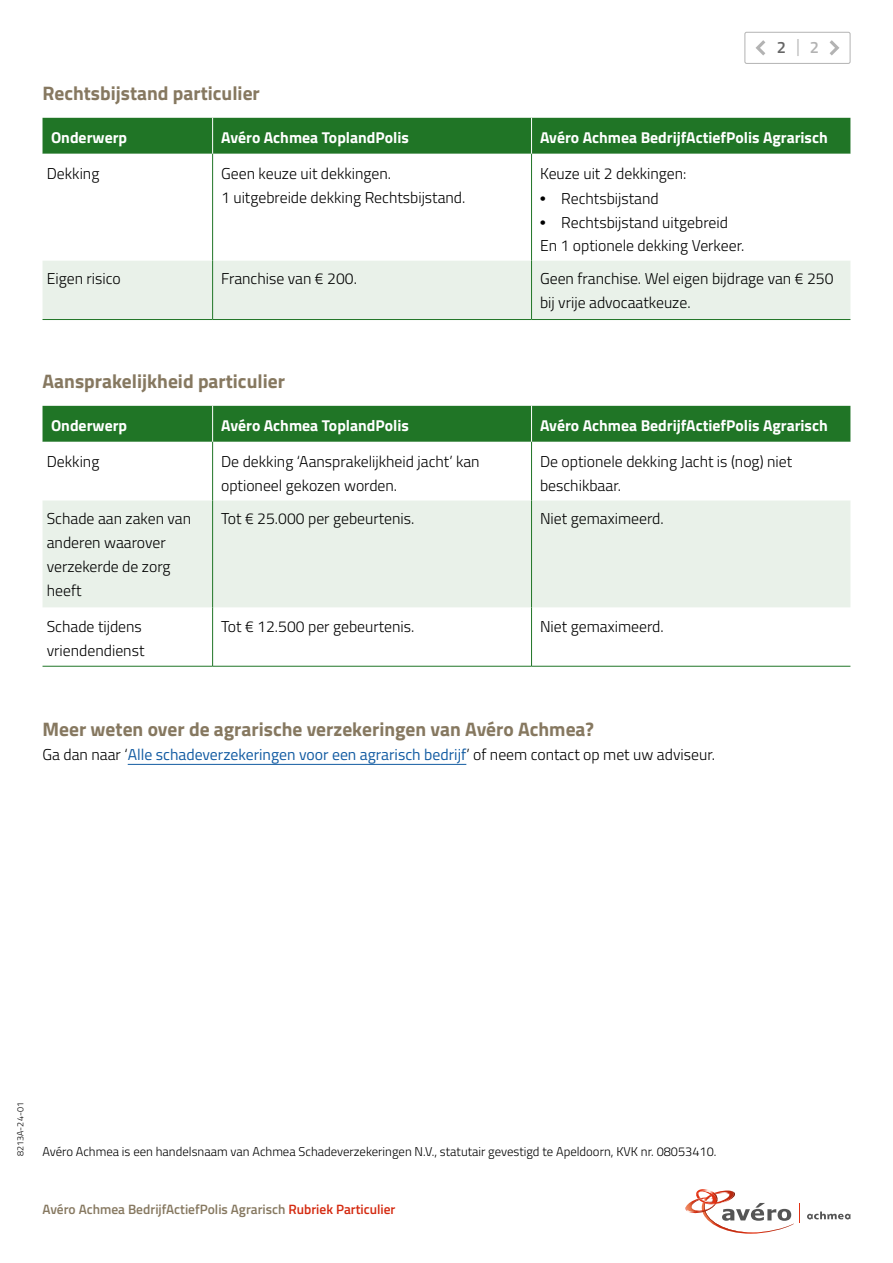
<style>
.page{position:relative;width:893px;height:1263px;background:#fff}
.page>*{position:absolute;margin:0;border:0;box-sizing:border-box;transform-origin:0 0}
.t1{font:700 19.5px "Titillium Web";color:#867860}
.t2{font:600 16.5px "Titillium Web";color:#666}
.t3{font:300 15.75px/24px "Titillium Web";color:#000}
.t4{font:700 15.75px "Titillium Web";color:#fff}
.t5{font:15.75px "Titillium Web";color:#125ba2}
.t6{font:600 13.5px "Titillium Web";color:#867860}
.t7{font:300 12.75px "Titillium Web";color:#000}
.t8{font:300 9px "Titillium Web";color:#000}
.s1{font-weight:300;font-size:18px;color:#b3b3b3}
.s2{color:#b3b3b3}
.s3{font-family:"Arial";font-weight:700}
.s4{font-weight:300;color:#000}
.s5{color:#d4290f}
</style>
<div class="page">
<hr style="left:128px;top:764px;width:338px;height:1px;background:#125ba2">
<div style="left:43px;top:118px;width:807px;height:36px;background:#207526"></div>
<div style="left:43px;top:261px;width:807px;height:58px;background:#e9f1e9"></div>
<hr style="left:212px;top:118px;width:1px;height:36px;background:#fff">
<hr style="left:531px;top:118px;width:1px;height:36px;background:#fff">
<hr style="left:212px;top:154px;width:1px;height:107px;background:#207526">
<hr style="left:531px;top:154px;width:1px;height:107px;background:#207526">
<hr style="left:212px;top:261px;width:1px;height:58px;background:#207526">
<hr style="left:531px;top:261px;width:1px;height:58px;background:#207526">
<hr style="left:43px;top:319px;width:170px;height:1px;background:#207526">
<hr style="left:213px;top:319px;width:318px;height:1px;background:#207526">
<hr style="left:531px;top:319px;width:319px;height:1px;background:#207526">
<div style="left:43px;top:406px;width:807px;height:36px;background:#207526"></div>
<svg style="left:43px;top:442px;width:807px;height:224px"></svg>
<div style="left:43px;top:500px;width:807px;height:107px;background:#e9f1e9"></div>
<hr style="left:212px;top:406px;width:1px;height:36px;background:#fff">
<hr style="left:531px;top:406px;width:1px;height:36px;background:#fff">
<hr style="left:212px;top:442px;width:1px;height:58px;background:#207526">
<hr style="left:531px;top:442px;width:1px;height:58px;background:#207526">
<hr style="left:43px;top:666px;width:170px;height:1px;background:#207526">
<hr style="left:213px;top:666px;width:318px;height:1px;background:#207526">
<hr style="left:531px;top:666px;width:319px;height:1px;background:#207526">
<hr style="left:212px;top:500px;width:1px;height:107px;background:#207526">
<hr style="left:531px;top:500px;width:1px;height:107px;background:#207526">
<hr style="left:212px;top:607px;width:1px;height:59px;background:#207526">
<hr style="left:531px;top:607px;width:1px;height:59px;background:#207526">
<svg style="left:807px;top:1211px;width:43px;height:8px"></svg>
<svg style="left:685px;top:1189px;width:115px;height:45px"></svg>
<div style="left:744px;top:32px;width:106px;height:32px;border:1px solid #b3b3b3;border-radius:2px"></div>
<svg style="left:830px;top:40px;width:9px;height:15px"></svg>
<svg style="left:755px;top:40px;width:10px;height:15px"></svg>
<p class="t2" style="left:777px;top:34px;width:44px">2<span class="s1">|</span><span class="s2">2</span></p>
<p class="t1" style="left:43px;top:78px;width:219px">Rechtsbijstand particulier</p>
<p class="t4" style="left:51px;top:125px;width:78px">Onderwerp</p>
<p class="t4" style="left:221px;top:125px;width:189px">Avéro Achmea ToplandPolis</p>
<p class="t4" style="left:540px;top:125px;width:289px">Avéro Achmea BedrijfActiefPolis Agrarisch</p>
<p class="t3" style="left:47px;top:160px;width:54px">Dekking</p>
<p class="t3" style="left:221px;top:160px;width:246px">Geen keuze uit dekkingen.<br>1 uitgebreide dekking Rechtsbijstand.</p>
<p class="t3" style="left:540px;top:160px;width:148px">Keuze uit 2 dekkingen:</p>
<p class="t3" style="left:540px;top:186px;width:120px"><span class="s3">•</span> Rechtsbijstand</p>
<p class="t3" style="left:540px;top:211px;width:206px;line-height:22.5px"><span class="s3">•</span> Rechtsbijstand uitgebreid<br>En 1 optionele dekking Verkeer.</p>
<p class="t3" style="left:47px;top:266px;width:76px">Eigen risico</p>
<p class="t3" style="left:221px;top:266px;width:137px">Franchise van € 200.</p>
<p class="t3" style="left:540px;top:266px;width:295px">Geen franchise. Wel eigen bijdrage van € 250 bij vrije advocaatkeuze.</p>
<p class="t1" style="left:43px;top:366px;width:244px">Aansprakelijkheid particulier</p>
<p class="t4" style="left:51px;top:413px;width:78px">Onderwerp</p>
<p class="t4" style="left:221px;top:413px;width:189px">Avéro Achmea ToplandPolis</p>
<p class="t4" style="left:540px;top:413px;width:289px">Avéro Achmea BedrijfActiefPolis Agrarisch</p>
<p class="t3" style="left:47px;top:448px;width:54px">Dekking</p>
<p class="t3" style="left:221px;top:448px;width:260px">De dekking ‘Aansprakelijkheid jacht’ kan optioneel gekozen worden.</p>
<p class="t3" style="left:540px;top:448px;width:254px">De optionele dekking Jacht is (nog) niet beschikbaar.</p>
<p class="t3" style="left:47px;top:506px;width:146px">Schade aan zaken van anderen waarover verzekerde de zorg heeft</p>
<p class="t3" style="left:221px;top:506px;width:195px">Tot € 25.000 per gebeurtenis.</p>
<p class="t3" style="left:540px;top:506px;width:125px">Niet gemaximeerd.</p>
<p class="t3" style="left:47px;top:614px;width:99px">Schade tijdens vriendendienst</p>
<p class="t3" style="left:221px;top:614px;width:195px">Tot € 12.500 per gebeurtenis.</p>
<p class="t3" style="left:540px;top:614px;width:125px">Niet gemaximeerd.</p>
<p class="t1" style="left:43px;top:714px;width:553px">Meer weten over de agrarische verzekeringen van Avéro Achmea?</p>
<p class="t5" style="left:43px;top:743px;width:674px"><span class="s4">Ga dan naar ‘</span>Alle schadeverzekeringen voor een agrarisch bedrijf<span class="s4">’ of neem contact op met uw adviseur.</span></p>
<p class="t8" style="left:14px;top:1156px;width:55px;rotate:-90deg">8213A-24-01</p>
<p class="t7" style="left:43px;top:1142px;width:675px">Avéro Achmea is een handelsnaam van Achmea Schadeverzekeringen N.V., statutair gevestigd te Apeldoorn, KVK nr. 08053410.</p>
<p class="t6" style="left:43px;top:1199px;width:354px">Avéro Achmea BedrijfActiefPolis Agrarisch <span class="s5">Rubriek Particulier</span></p>
</div>
